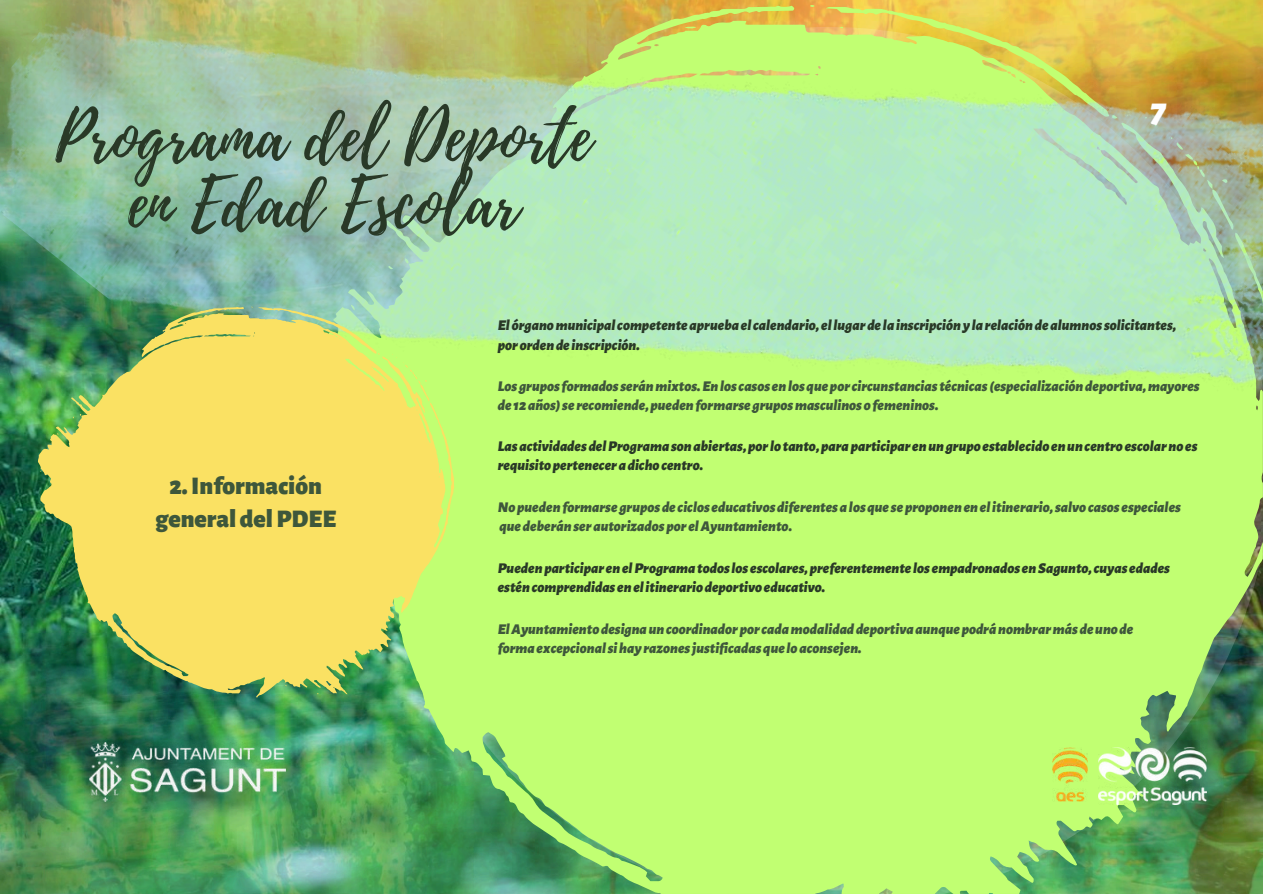
<style>
.page{position:relative;width:1263px;height:894px;background:#fff}
.page>*{position:absolute;margin:0;border:0;box-sizing:border-box;transform-origin:0 0}
.t1{font:67.65px/66.3px "Playlist Script";color:#293927;text-align:center}
.t2{font:italic 900 35.7px "Alegreya Sans";color:#fefefe}
.t3{font:900 25.5px/33.8px "Alegreya Sans";color:#3e573b;text-align:center}
.t4{font:italic 900 15px/19.2px "Alegreya Sans";color:#3e573b}
.t5{font:italic 900 15px/19.2px "Alegreya Sans";color:#293927}
</style>
<div class="page">
<img style="left:0;top:0;width:1262px;height:893px">
<img style="left:306px;top:5px;width:957px;height:888px">
<svg style="left:38px;top:306px;width:416px;height:391px;background:#cacf62"></svg>
<img style="left:1053px;top:746px;width:35px;height:54px">
<img style="left:1098px;top:746px;width:108px;height:58px">
<img style="left:89px;top:742px;width:196px;height:59px">
<h1 class="t1" style="left:55px;top:106px;width:537px">Programa del Deporte en Edad Escolar</h1>
<h2 class="t2" style="left:1150px;top:93px;width:18px">7</h2>
<h3 class="t3" style="left:155px;top:469px;width:182px">2.Información general delPDEE</h3>
<p class="t5" style="left:498px;top:316px;width:680px">El órganomunicipalcompetenteapruebaelcalendario, ellugarde lainscripciónylarelacióndealumnossolicitantes, por ordende inscripción.</p>
<p class="t4" style="left:498px;top:376px;width:703px">Losgruposformadosseránmixtos.Enloscasos enlosqueporcircunstanciastécnicas(especializacióndeportiva,mayores de 12años)se recomiende,puedenformarsegruposmasculinos o femeninos.</p>
<p class="t5" style="left:498px;top:437px;width:701px">LasactividadesdelProgramasonabiertas,porlo tanto,paraparticipar enungrupo establecido enuncentro escolarno es requisitoperteneceradicho centro.</p>
<p class="t4" style="left:498px;top:498px;width:685px">Nopuedenformarsegruposde ciclos educativosdiferentesalosque seproponenenelitinerario,salvo casos especiales quedeberánserautorizadospor elAyuntamiento.</p>
<p class="t5" style="left:498px;top:558px;width:674px">Puedenparticipar enelProgramatodoslos escolares,preferentemente los empadronados enSagunto,cuyas edades esténcomprendidas enelitinerariodeportivo educativo.</p>
<p class="t4" style="left:498px;top:619px;width:637px">ElAyuntamientodesignauncoordinadorporcadamodalidaddeportivaaunquepodránombrarmásdeunode formaexcepcionalsihayrazonesjustificadasque loaconsejen.</p>
</div>
